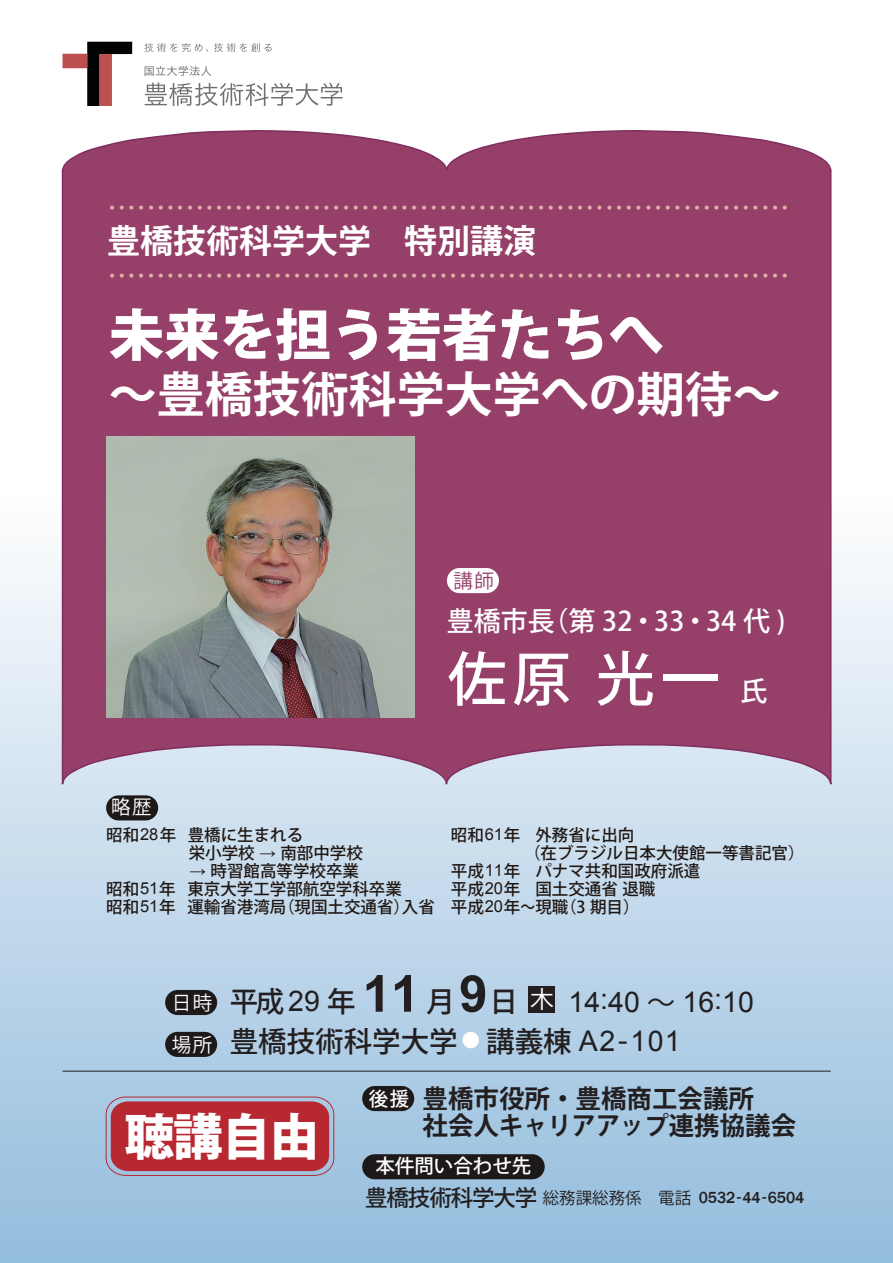
<style>
.page{position:relative;width:893px;height:1263px;background:#fff}
.page>*{position:absolute;margin:0;border:0;box-sizing:border-box;transform-origin:0 0}
.t1{font:500 58.65px "Koz Go Pr 6 N";color:#fff}
.t2{font:800 55.5px "Koz Go Pr 6 N";color:#fff}
.t3{font:800 49.5px "Koz Go Pr 6 N";color:#fff}
.t4{font:700 48px "Koz Go Pr 6 N";color:#fff}
.t5{font:700 33px "Koz Go Pr 6 N";color:#fff}
.t6{font:28.5px "Arial";color:#231f20}
.t7{font:500 28.5px "Koz Go Pr 6 N";color:#231f20}
.t8{font:500 27px "Koz Go Pr 6 N";color:#fff}
.t9{font:700 25.5px/27px "Koz Go Pr 6 N";color:#231f20}
.t10{font:19.5px "Koz Go Pr 6 N";color:#dfb0a6}
.t11{font:500 19.5px "Koz Go Pr 6 N";color:#fff}
.t12{font:19.5px "Koz Go Pr 6 N";color:#fff}
.t13{font:19.5px "Koz Go Pr 6 N";color:#953f69}
.t14{font:500 16.5px/18px "Koz Go Pr 6 N";color:#211814}
.t15{font:500 16.5px "Franklin Gothic";color:#231f20;scale:.95 1}
.s1{font-size:27.3px}
.s2{font-family:"Arial";font-weight:400}
.s3{font-family:"Koz Go Pr 6 N";font-weight:500}
.s4{font-weight:700;font-size:51px}
.s5{font-family:"Koz Go Pr 6 N";font-size:23.85px;color:#fff}
.s6{font-family:"Koz Go Pr 6 N"}
.s7{font-weight:400;font-size:19.5px;color:#fff}
.s8{font-weight:500;font-size:19.5px;color:#fff}
.s9{font-family:"Koz Go Pr 6 N";font-size:22.5px}
.s10{font-family:"Koz Go Pro";font-weight:400}
</style>
<div class="page">
<div style="left:0;top:218px;width:893px;height:1045px;background:linear-gradient(to bottom,#fff,#99c0de)"></div>
<svg style="left:61px;top:130px;width:771px;height:656px;background:#9a4c73"></svg>
<svg style="left:145px;top:66px;width:66px;height:10px"></svg>
<svg style="left:145px;top:83px;width:198px;height:23px"></svg>
<svg style="left:145px;top:43px;width:63px;height:9px"></svg>
<svg style="left:214px;top:43px;width:58px;height:9px"></svg>
<svg style="left:63px;top:42px;width:69px;height:64px"></svg>
<div style="left:106px;top:795px;width:52px;height:25px;background:#1d1918;border-radius:13px"></div>
<div style="left:165px;top:990px;width:52px;height:25px;background:#1d1918;border-radius:13px"></div>
<hr style="left:63px;top:1071px;width:768px;height:1px;background:#231f20">
<svg style="left:105px;top:1096px;width:230px;height:80px;background:#b4404c"></svg>
<div style="left:362px;top:1086px;width:52px;height:25px;background:#1d1918;border-radius:13px"></div>
<div style="left:362px;top:1154px;width:183px;height:25px;background:#1d1918;border-radius:13px"></div>
<div style="left:165px;top:1032px;width:52px;height:25px;background:#1d1918;border-radius:13px"></div>
<div style="left:529px;top:986px;width:26px;height:26px;background:#231f20"></div>
<div style="left:447px;top:568px;width:52px;height:25px;background:#fff;border-radius:13px"></div>
<img style="left:106px;top:436px;width:309px;height:281px">
<p class="t10" style="left:102px;top:197px;width:694px">・・・・・・・・・・・・・・・・・・・・・・・・・・・・・・・・・・・・・・・・・・・・・・・・・・・・・・・・・・・・・・・・・・・・・・</p>
<h3 class="t5" style="left:107px;top:222px;width:431px">豊橋技術科学大学　特別講演</h3>
<p class="t10" style="left:102px;top:265px;width:694px">・・・・・・・・・・・・・・・・・・・・・・・・・・・・・・・・・・・・・・・・・・・・・・・・・・・・・・・・・・・・・・・・・・・・・・</p>
<h2 class="t2" style="left:109px;top:304px;width:612px">未来を担う若者たちへ　</h2>
<h3 class="t4" style="left:109px;top:367px;width:674px">～豊橋技術科学大学への期待～</h3>
<p class="t13" style="left:454px;top:570px;width:42px">講師</p>
<h3 class="t8" style="left:447px;top:606px;width:340px">豊橋市長（第 32・33・34 代 )</h3>
<h1 class="t1" style="left:448px;top:646px;width:321px">佐原 光一 <span class="s1">氏</span></h1>
<p class="t12" style="left:111px;top:796px;width:42px">略歴</p>
<p class="t14" style="left:189px;top:826px;width:176px;text-indent:-82px">昭和<span class="s2">28</span>年 豊橋に生まれる<br>栄小学校 <span class="s2">→</span> 南部中学校</p>
<p class="t14" style="left:106px;top:862px;width:330px;text-indent:83px"><span class="s2">→</span> 時習館高等学校卒業<br>昭和<span class="s2">51</span>年 東京大学工学部航空学科卒業<br>昭和<span class="s2">51</span>年 運輸省港湾局（現国土交通省）入省</p>
<p class="t14" style="left:451px;top:826px;width:185px">昭和<span class="s2">61</span>年 外務省に出向</p>
<p class="t14" style="left:524px;top:844px;width:282px">（在ブラジル日本大使館一等書記官）</p>
<p class="t14" style="left:451px;top:862px;width:251px">平成<span class="s2">11</span>年 パナマ共和国政府派遣</p>
<p class="t14" style="left:451px;top:880px;width:206px">平成<span class="s2">20</span>年 国土交通省退職</p>
<p class="t14" style="left:451px;top:898px;width:190px">平成<span class="s2">20</span>年～現職（3 期目）</p>
<p class="t12" style="left:172px;top:992px;width:42px">日時</p>
<h3 class="t6" style="left:230px;top:983px;width:526px"><span class="s3">平成</span>29 <span class="s3">年</span> <span class="s4">11</span> <span class="s3">月</span><span class="s4">9</span><span class="s3">日</span><span class="s5">木</span> 14:40 <span class="s6">～</span> 16:10</h3>
<h3 class="t7" style="left:172px;top:1025px;width:510px"><span class="s7">場所</span> 豊橋技術科学大学 <sup>●</sup> 講義棟 <span class="s2">A2-101</span></h3>
<h3 class="t3" style="left:125px;top:1109px;width:196px">聴講自由</h3>
<h3 class="t9" style="left:423px;top:1086px;width:375px;text-indent:-54px"><span class="s8">後援</span> 豊橋市役所・豊橋商工会議所<br>社会人キャリアアップ連携協議会</h3>
<p class="t11" style="left:375px;top:1155px;width:158px">本件問い合わせ先</p>
<p class="t15" style="left:365px;top:1188px;width:464px"><span class="s9">豊橋技術科学大学</span><span class="s10">総務課総務係　電話</span> 0532-44-6504</p>
</div>
